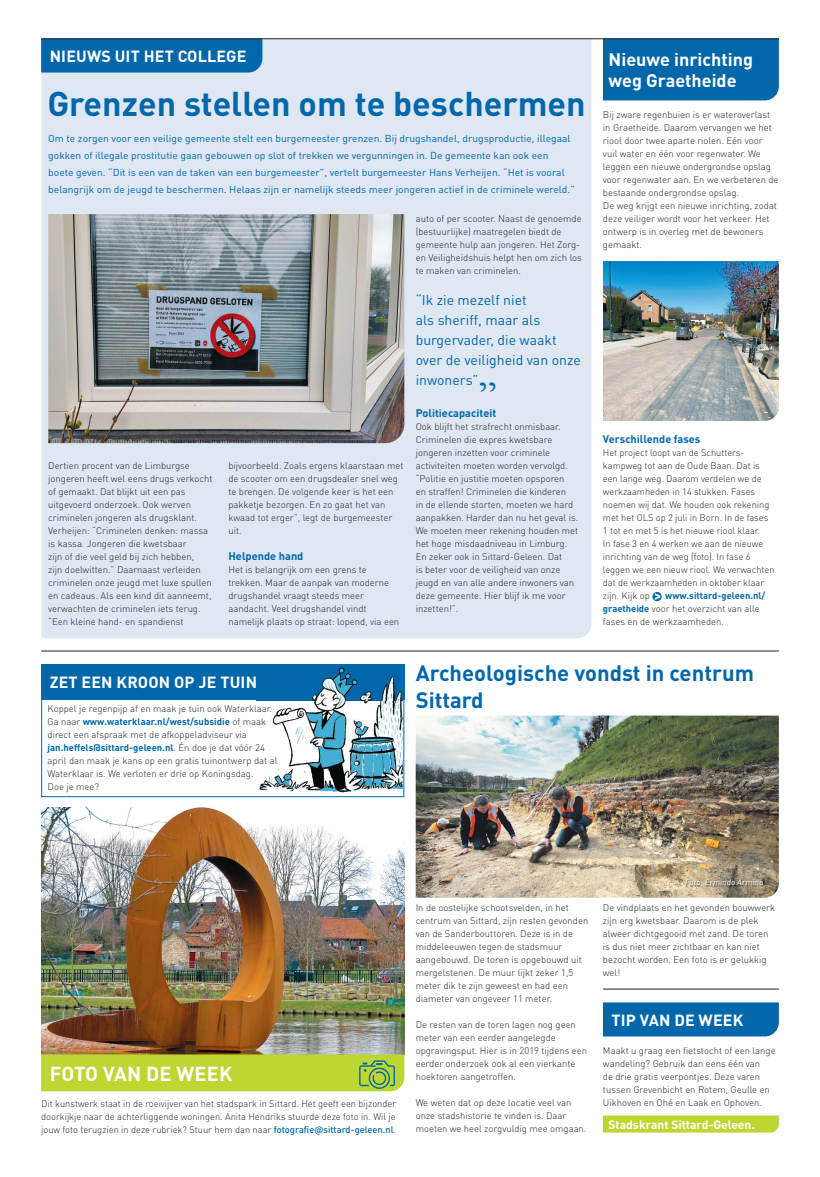
<style>
.page{position:relative;width:820px;height:1177px;background:#fff}
.page>*{position:absolute;margin:0;border:0;box-sizing:border-box;transform-origin:0 0}
.t1{font:40px "Times New Roman";color:#0067aa}
.t2{font:700 34px "DIN Pro";color:#0067aa}
.t3{font:700 22px/26.4px "DIN Pro";color:#0067aa}
.t4{font:700 20px "DIN Pro";letter-spacing:-.01em;color:#fff}
.t5{font:700 18px/21.6px "DIN Pro";color:#fff}
.t6{font:700 16px "DIN Pro";letter-spacing:.01em;color:#fff}
.t7{font:14px/20px "DIN Pro";color:#0067aa}
.t8{font:700 12px "DIN Pro";color:#fff}
.t9{font:700 11px "DIN Pro";color:#0067aa}
.t10{font:10px/17px "DIN Pro";color:#0067aa}
.t11{font:300 9.5px/13px "DIN Pro";color:#231f20}
.t12{font:italic 8px "DIN Pro";color:#fff}
.s1{font-weight:700;color:#0067aa}
.s2{font-weight:500;color:#0067aa}
.s3{color:#0067aa}
</style>
<div class="page">
<div style="left:41px;top:664px;width:363px;height:36px;background:#0067aa"></div>
<img style="left:257px;top:700px;width:146px;height:98px">
<img style="left:312px;top:667px;width:90px;height:33px">
<div style="left:41px;top:664px;width:363px;height:133px;border:1px solid #0067aa"></div>
<img style="left:41px;top:807px;width:363px;height:247px">
<div style="left:41px;top:39px;width:550px;height:599px;background:#dfe7f3"></div>
<svg style="left:652px;top:592px;width:9px;height:9px"></svg>
<svg style="left:654px;top:593px;width:6px;height:7px"></svg>
<div style="left:602px;top:39px;width:176px;height:61px;background:#0067aa"></div>
<div style="left:603px;top:1115px;width:175px;height:17px;background:#bed630"></div>
<div style="left:41px;top:39px;width:221px;height:34px;background:#0067aa"></div>
<hr style="left:41px;top:650px;width:737px;height:1px;background:#231f20">
<img style="left:48px;top:214px;width:356px;height:229px">
<svg style="left:41px;top:1054px;width:363px;height:37px;background:#b9d233"></svg>
<hr style="left:602px;top:988px;width:176px;height:1px;background:#231f20">
<hr style="left:41px;top:38px;width:737px;height:1px;background:#231f20">
<div style="left:603px;top:1002px;width:175px;height:34px;background:#0067aa"></div>
<img style="left:603px;top:261px;width:175px;height:160px">
<img style="left:415px;top:715px;width:363px;height:182px">
<img style="left:685px;top:879px;width:79px;height:7px">
<h3 class="t6" style="left:50px;top:45px;width:198px">NIEUWS UIT HET COLLEGE</h3>
<h2 class="t2" style="left:47px;top:80px;width:539px">Grenzen stellen om te beschermen</h2>
<p class="t10" style="left:48px;top:130px;width:528px">Om te zorgen voor een veilige gemeente stelt een burgemeester grenzen. Bij drugshandel, drugsproductie, illegaal gokken of illegale prostitutie gaan gebouwen op slot of trekken we vergunningen in. De gemeente kan ook een boete geven. “Dit is een van de taken van een burgemeester”, vertelt burgemeester Hans Verheijen. “Het is vooral belangrijk om de jeugd te beschermen. Helaas zijn er namelijk steeds meer jongeren actief in de criminele wereld.”</p>
<p class="t11" style="left:415px;top:212px;width:168px">auto of per scooter. Naast de genoemde (bestuurlijke) maatregelen biedt de gemeente hulp aan jongeren. Het Zorg&shy;en Veiligheidshuis helpt hen om zich los te maken van criminelen.</p>
<p class="t11" style="left:48px;top:459px;width:166px">Dertien procent van de Limburgse jongeren heeft wel eens drugs verkocht of gemaakt. Dat blijkt uit een pas uitgevoerd onderzoek. Ook werven criminelen jongeren als drugsklant.<br>Verheijen: “Criminelen denken: massa is kassa. Jongeren die kwetsbaar<br>zijn of die veel geld bij zich hebben,<br>zijn doelwitten.” Daarnaast verleiden criminelen onze jeugd met luxe spullen en cadeaus. Als een kind dit aanneemt, verwachten de criminelen iets terug. “Een kleine hand- en spandienst</p>
<p class="t11" style="left:228px;top:459px;width:176px">bijvoorbeeld. Zoals ergens klaarstaan met de scooter om een drugsdealer snel weg te brengen. De volgende keer is het een pakketje bezorgen. En zo gaat het van kwaad tot erger”, legt de burgemeester uit.</p>
<p class="t9" style="left:228px;top:548px;width:76px">Helpende hand</p>
<p class="t11" style="left:228px;top:563px;width:172px">Het is belangrijk om een grens te trekken. Maar de aanpak van moderne drugshandel vraagt steeds meer aandacht. Veel drugshandel vindt namelijk plaats op straat: lopend, via een</p>
<h3 class="t7" style="left:415px;top:289px;width:167px">“Ik zie mezelf niet<br>als sheriff, maar als burgervader, die waakt over de veiligheid van onze inwoners”</h3>
<h1 class="t1" style="left:478px;top:370px;width:19px">”</h1>
<p class="t9" style="left:415px;top:405px;width:82px">Politiecapaciteit</p>
<p class="t11" style="left:415px;top:420px;width:164px">Ook blijft het strafrecht onmisbaar.<br>Criminelen die expres kwetsbare jongeren inzetten voor criminele activiteiten moeten worden vervolgd. “Politie en justitie moeten opsporen<br>en straffen! Criminelen die kinderen<br>in de ellende storten, moeten we hard aanpakken. Harder dan nu het geval is.<br>We moeten meer rekening houden met het hoge misdaadniveau in Limburg.<br>En zeker ook in Sittard-Geleen. Dat<br>is beter voor de veiligheid van onze jeugd en van alle andere inwoners van deze gemeente. Hier blijf ik me voor inzetten!”.</p>
<h3 class="t5" style="left:608px;top:47px;width:146px">Nieuwe inrichting weg Graetheide</h3>
<p class="t11" style="left:602px;top:108px;width:177px">Bij zware regenbuien is er wateroverlast in Graetheide. Daarom vervangen we het riool door twee aparte riolen. Eén voor vuil water en één voor regenwater. We leggen een nieuwe ondergrondse opslag voor regenwater aan. En we verbeteren de bestaande ondergrondse opslag.<br>De weg krijgt een nieuwe inrichting, zodat deze veiliger wordt voor het verkeer. Het ontwerp is in overleg met de bewoners gemaakt.</p>
<p class="t9" style="left:602px;top:431px;width:99px">Verschillende fases</p>
<p class="t11" style="left:602px;top:446px;width:173px">Het project loopt van de Schutters&shy;kampweg tot aan de Oude Baan. Dat is een lange weg. Daarom verdelen we de werkzaamheden in 14 stukken. Fases noemen wij dat. We houden ook rekening met het OLS op 2 juli in Born. In de fases 1 tot en met 5 is het nieuwe riool klaar.<br>In fase 3 en 4 werken we aan de nieuwe inrichting van de weg (foto). In fase 6 leggen we een nieuw riool. We verwachten dat de werkzaamheden in oktober klaar zijn. Kijk op</p>
<p class="t11" style="left:602px;top:589px;width:164px;text-indent:62px"><span class="s1">www.sittard-geleen.nl/ graetheide</span> voor het overzicht van alle fases en de werkzaamheden.</p>
<h3 class="t6" style="left:50px;top:671px;width:209px">ZET EEN KROON OP JE TUIN</h3>
<p class="t11" style="left:48px;top:701px;width:231px">Koppel je regenpijp af en maak je tuin ook Waterklaar.<br>Ga naar <span class="s1">www.waterklaar.nl/west/subsidie</span> of maak direct een afspraak met de afkoppeladviseur via <span class="s1">jan.heffels@sittard-geleen.nl</span>. Én doe je dat vóór 24 april dan maak je kans op een gratis tuinontwerp dat al Waterklaar is. We verloten er drie op Koningsdag.<br>Doe je mee?</p>
<h3 class="t3" style="left:415px;top:659px;width:340px">Archeologische vondst in centrum<br>Sittard</h3>
<h3 class="t4" style="left:50px;top:1059px;width:184px">FOTO VAN DE WEEK</h3>
<p class="t11" style="left:41px;top:1096px;width:356px;text-align:justify">Dit kunstwerk staat in de roeivijver van het stadspark in Sittard. Het geeft een bijzonder doorkijkje naar de achterliggende woningen. Anita Hendriks stuurde deze foto in. Wil je jouw foto terugzien in deze rubriek? Stuur hem dan naar <span class="s2">fotografie@sittard-geleen.nl</span><span class="s3">.</span></p>
<p class="t11" style="left:415px;top:901px;width:174px">In de oostelijke schootsvelden, in het centrum van Sittard, zijn resten gevonden van de Sanderbouttoren. Deze is in de middeleeuwen tegen de stadsmuur aangebouwd. De toren is opgebouwd uit mergelstenen. De muur lijkt zeker 1,5 meter dik te zijn geweest en had een diameter van ongeveer 11 meter.</p>
<p class="t11" style="left:415px;top:1018px;width:173px">De resten van de toren lagen nog geen meter van een eerder aangelegde opgravingsput. Hier is in 2019 tijdens een eerder onderzoek ook al een vierkante hoektoren aangetroffen.</p>
<p class="t11" style="left:415px;top:1096px;width:172px">We weten dat op deze locatie veel van onze stadshistorie te vinden is. Daar moeten we heel zorgvuldig mee omgaan.</p>
<p class="t12" style="left:684px;top:877px;width:81px">Foto:Ermindo Armino</p>
<p class="t11" style="left:602px;top:901px;width:174px">De vindplaats en het gevonden bouwwerk zijn erg kwetsbaar. Daarom is de plek alweer dichtgegooid met zand. De toren is dus niet meer zichtbaar en kan niet bezocht worden. Een foto is er gelukkig wel!</p>
<h3 class="t6" style="left:611px;top:1008px;width:133px">TIP VAN DE WEEK</h3>
<p class="t11" style="left:602px;top:1044px;width:174px">Maakt u graag een fietstocht of een lange wandeling? Gebruik dan eens één van<br>de drie gratis veerpontjes. Deze varen tussen Grevenbicht en Rotem, Geulle en Uikhoven en Ohé en Laak en Ophoven.</p>
<p class="t8" style="left:608px;top:1116px;width:148px">Stadskrant Sittard-Geleen.</p>
</div>
